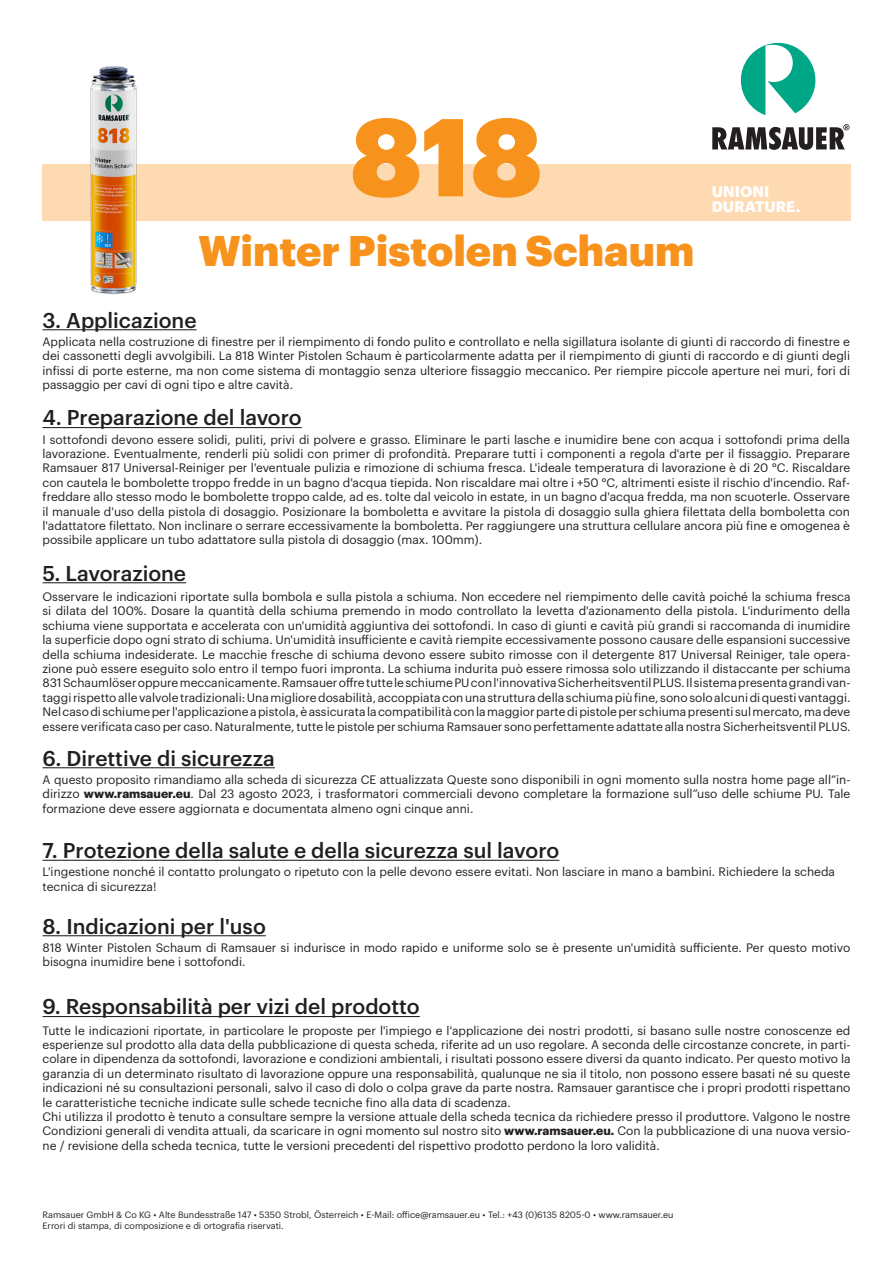
<style>
.page{position:relative;width:893px;height:1263px;background:#fff}
.page>*{position:absolute;margin:0;border:0;box-sizing:border-box;transform-origin:0 0}
.t1{font:900 108px "Graphik";color:#f7931d}
.t2{font:900 42px "Graphik";color:#f7931d}
.t3{font:500 21px "Graphik";color:#231f20}
.t4{font:700 15px "Graphik";color:#fff}
.t5{font:12px/14.4px "Graphik";color:#231f20;text-align:justify}
.t6{font:9px "Graphik";color:#231f20}
.s1{font-weight:700}
</style>
<div class="page">
<hr style="left:43px;top:329px;width:154px;height:1px;background:#231f20">
<hr style="left:43px;top:427px;width:259px;height:1px;background:#231f20">
<div style="left:43px;top:164px;width:808px;height:57px;background:#fedab3"></div>
<hr style="left:43px;top:582px;width:143px;height:1px;background:#231f20">
<hr style="left:43px;top:860px;width:516px;height:1px;background:#231f20">
<hr style="left:43px;top:935px;width:223px;height:1px;background:#231f20">
<hr style="left:43px;top:767px;width:232px;height:1px;background:#231f20">
<hr style="left:42px;top:1016px;width:378px;height:1px;background:#231f20">
<img style="left:90px;top:66px;width:47px;height:229px">
<svg style="left:712px;top:124px;width:137px;height:26px"></svg>
<svg style="left:741px;top:43px;width:75px;height:72px"></svg>
<p class="t1" style="left:350px;top:73px;width:194px">818</p>
<p class="t2" style="left:199px;top:218px;width:497px">Winter Pistolen Schaum</p>
<p class="t3" style="left:43px;top:304px;width:156px">3. Applicazione</p>
<p class="t4" style="left:712px;top:180px;width:59px">UNIONI</p>
<p class="t4" style="left:712px;top:195px;width:90px">DURATURE.</p>
<p class="t5" style="left:43px;top:333px;width:809px">Applicata nella costruzione di finestre per il riempimento di fondo pulito e controllato e nella sigillatura isolante di giunti di raccordo di finestre e dei cassonetti degli avvolgibili. La 818 Winter Pistolen Schaum è particolarmente adatta per il riempimento di giunti di raccordo e di giunti degli infissi di porte esterne, ma non come sistema di montaggio senza ulteriore fissaggio meccanico. Per riempire piccole aperture nei muri, fori di passaggio per cavi di ogni tipo e altre cavità.</p>
<p class="t3" style="left:43px;top:402px;width:261px">4. Preparazione del lavoro</p>
<p class="t5" style="left:43px;top:431px;width:809px">I sottofondi devono essere solidi, puliti, privi di polvere e grasso. Eliminare le parti lasche e inumidire bene con acqua i sottofondi prima della lavorazione. Eventualmente, renderli più solidi con primer di profondità. Preparare tutti i componenti a regola d'arte per il fissaggio. Preparare Ramsauer 817 Universal-Reiniger per l'eventuale pulizia e rimozione di schiuma fresca. L'ideale temperatura di lavorazione è di 20 °C. Riscaldare con cautela le bombolette troppo fredde in un bagno d'acqua tiepida. Non riscaldare mai oltre i +50 °C, altrimenti esiste il rischio d'incendio. Raf&shy;freddare allo stesso modo le bombolette troppo calde, ad es. tolte dal veicolo in estate, in un bagno d'acqua fredda, ma non scuoterle. Osservare il manuale d'uso della pistola di dosaggio. Posizionare la bomboletta e avvitare la pistola di dosaggio sulla ghiera filettata della bomboletta con l'adattatore filettato. Non inclinare o serrare eccessivamente la bomboletta. Per raggiungere una struttura cellulare ancora più fine e omogenea è possibile applicare un tubo adattatore sulla pistola di dosaggio (max. 100mm).</p>
<p class="t3" style="left:43px;top:557px;width:145px">5. Lavorazione</p>
<p class="t5" style="left:43px;top:588px;width:809px">Osservare le indicazioni riportate sulla bombola e sulla pistola a schiuma. Non eccedere nel riempimento delle cavità poiché la schiuma fresca si dilata del 100%. Dosare la quantità della schiuma premendo in modo controllato la levetta d'azionamento della pistola. L'indurimento della schiuma viene supportata e accelerata con un'umidità aggiuntiva dei sottofondi. In caso di giunti e cavità più grandi si raccomanda di inumidire la superficie dopo ogni strato di schiuma. Un'umidità insufficiente e cavità riempite eccessivamente possono causare delle espansioni successive della schiuma indesiderate. Le macchie fresche di schiuma devono essere subito rimosse con il detergente 817 Universal Reiniger, tale opera&shy;zione può essere eseguito solo entro il tempo fuori impronta. La schiuma indurita può essere rimossa solo utilizzando il distaccante per schiuma</p>
<p class="t5" style="left:43px;top:675px;width:809px">831 Schaumlöser oppure meccanicamente. Ramsauer offre tutte le schiume PU con l'innovativa Sicherheitsventil PLUS. Il sistema presenta grandi van&shy;taggi rispetto alle valvole tradizionali: Una migliore dosabilità, accoppiata con una struttura della schiuma più fine, sono solo alcuni di questi vantaggi.<br>Nel caso di schiume per l'applicazione a pistola, è assicurata la compatibilità con la maggior parte di pistole per schiuma presenti sul mercato, ma deve essere verificata caso per caso. Naturalmente, tutte le pistole per schiuma Ramsauer sono perfettamente adattate alla nostra Sicherheitsventil PLUS.</p>
<p class="t3" style="left:43px;top:742px;width:234px">6. Direttive di sicurezza</p>
<p class="t5" style="left:43px;top:771px;width:809px">A questo proposito rimandiamo alla scheda di sicurezza CE attualizzata Queste sono disponibili in ogni momento sulla nostra home page all”in&shy;dirizzo <span class="s1">www.ramsauer.eu</span>. Dal 23 agosto 2023, i trasformatori commerciali devono completare la formazione sull”uso delle schiume PU. Tale formazione deve essere aggiornata e documentata almeno ogni cinque anni.</p>
<p class="t3" style="left:43px;top:834px;width:518px">7. Protezione della salute e della sicurezza sul lavoro</p>
<p class="t5" style="left:43px;top:864px;width:794px">L'ingestione nonché il contatto prolungato o ripetuto con la pelle devono essere evitati. Non lasciare in mano a bambini. Richiedere la scheda tecnica di sicurezza!</p>
<p class="t3" style="left:43px;top:910px;width:225px">8. Indicazioni per l'uso</p>
<p class="t5" style="left:43px;top:939px;width:809px">818 Winter Pistolen Schaum di Ramsauer si indurisce in modo rapido e uniforme solo se è presente un'umidità sufficiente. Per questo motivo bisogna inumidire bene i sottofondi.</p>
<p class="t3" style="left:42px;top:991px;width:379px">9. Responsabilità per vizi del prodotto</p>
<p class="t5" style="left:43px;top:1022px;width:809px">Tutte le indicazioni riportate, in particolare le proposte per l'impiego e l'applicazione dei nostri prodotti, si basano sulle nostre conoscenze ed esperienze sul prodotto alla data della pubblicazione di questa scheda, riferite ad un uso regolare. A seconda delle circostanze concrete, in parti&shy;colare in dipendenza da sottofondi, lavorazione e condizioni ambientali, i risultati possono essere diversi da quanto indicato. Per questo motivo la garanzia di un determinato risultato di lavorazione oppure una responsabilità, qualunque ne sia il titolo, non possono essere basati né su queste indicazioni né su consultazioni personali, salvo il caso di dolo o colpa grave da parte nostra. Ramsauer garantisce che i propri prodotti rispettano le caratteristiche tecniche indicate sulle schede tecniche fino alla data di scadenza.</p>
<p class="t5" style="left:43px;top:1108px;width:809px">Chi utilizza il prodotto è tenuto a consultare sempre la versione attuale della scheda tecnica da richiedere presso il produttore. Valgono le nostre Condizioni generali di vendita attuali, da scaricare in ogni momento sul nostro sito <span class="s1">www.ramsauer.eu.</span> Con la pubblicazione di una nuova versio&shy;ne / revisione della scheda tecnica, tutte le versioni precedenti del rispettivo prodotto perdono la loro validità.</p>
<p class="t6" style="left:43px;top:1208px;width:633px">Ramsauer GmbH &amp; Co KG • Alte Bundesstraße 147 • 5350 Strobl, Österreich • E-Mail: office@ramsauer.eu • Tel.: +43 (0)6135 8205-0 • www.ramsauer.eu</p>
<p class="t6" style="left:43px;top:1219px;width:243px">Errori di stampa, di composizione e di ortografia riservati.</p>
</div>
